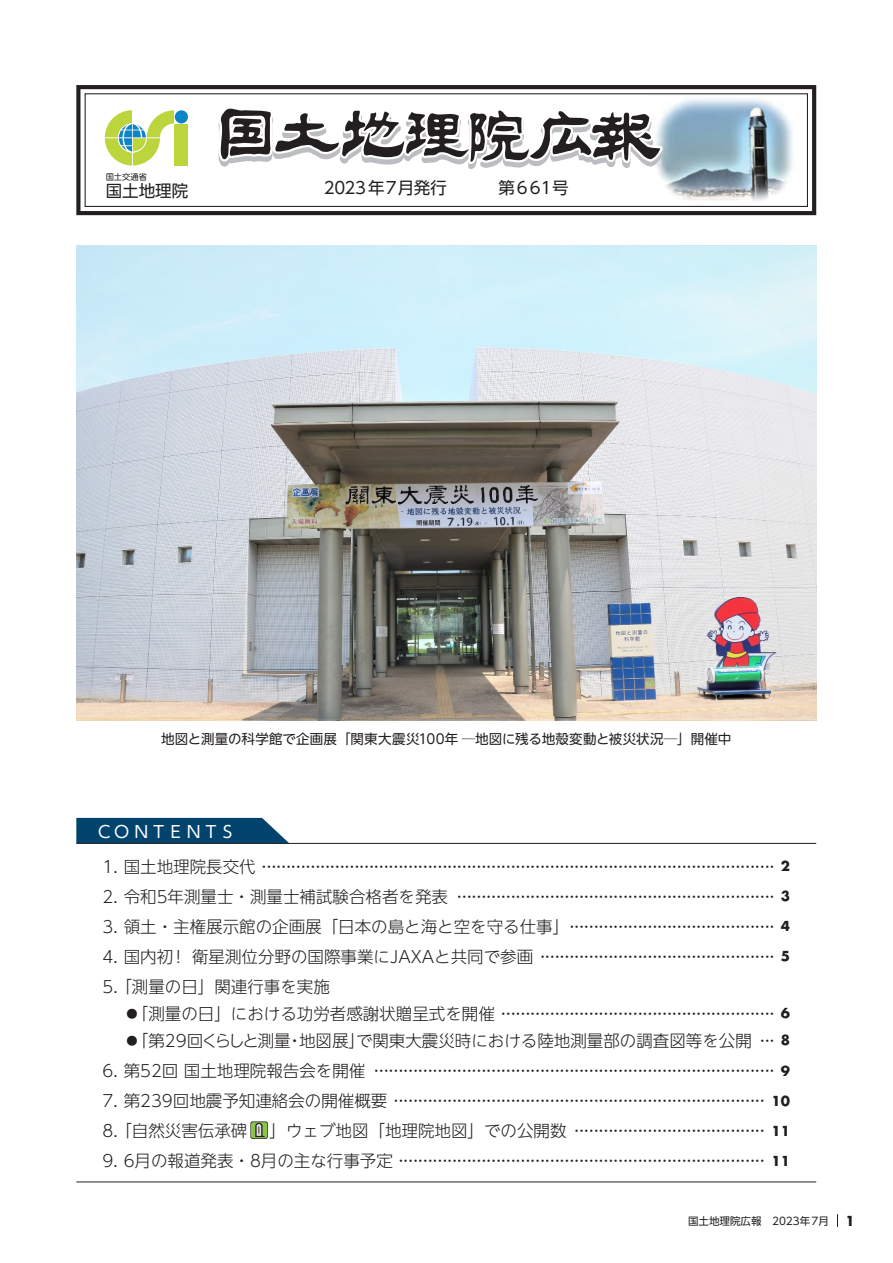
<style>
.page{position:relative;width:893px;height:1263px;background:#fff}
.page>*{position:absolute;margin:0;border:0;box-sizing:border-box;transform-origin:0 0}
.t1{font:300 16.5px "Ryumin Pr 6 N";color:#231f20}
.t2{font:300 16.5px "UD Shin Go NT Pr 6 N";color:#231f20}
.t3{font:16.5px "UD Shin Go NT Pr 6 N";letter-spacing:.005em;color:#231f20}
.t4{font:16.5px "UD Shin Go NT Pr 6 N";letter-spacing:.065em;color:#fff}
.t5{font:13.5px "UD Shin Go NT Pr 6 N";letter-spacing:.01em;color:#231f20}
.t6{font:13.5px "Futura Koyu";color:#231f20}
.t7{font:10.5px "UD Shin Go NT Pr 6 N";color:#231f20}
.t8{font:8.25px "UD Shin M Go Pr 6 N";color:#231f20}
.s1{font-family:"UD Shin Go NT Pr 6 N"}
.s2{font-family:"Futura Koyu";font-weight:400;font-size:13.5px}
.s3{font-family:"Ryumin Pr 6 N"}
</style>
<div class="page">
<svg style="left:76px;top:818px;width:213px;height:25px"></svg>
<svg style="left:76px;top:85px;width:740px;height:130px"></svg>
<div style="left:85px;top:93px;width:723px;height:114px;border:1px solid #231f20"></div>
<img style="left:649px;top:95px;width:152px;height:109px">
<svg style="left:216px;top:104px;width:451px;height:67px"></svg>
<div style="left:175px;top:110px;width:13px;height:13px;background:#0c84c7;border-radius:50%"></div>
<div style="left:175px;top:124px;width:13px;height:41px;background:#bcd53d"></div>
<svg style="left:105px;top:110px;width:69px;height:55px"></svg>
<svg style="left:837px;top:1214px;width:1px;height:13px"></svg>
<hr style="left:76px;top:843px;width:740px;height:1px;background:#231f20">
<hr style="left:76px;top:1181px;width:740px;height:1px;background:#231f20">
<svg style="left:250px;top:1121px;width:18px;height:18px"></svg>
<img style="left:76px;top:245px;width:740px;height:475px">
<p class="t8" style="left:106px;top:170px;width:43px">国土交通省</p>
<p class="t3" style="left:106px;top:177px;width:84px">国土地理院</p>
<p class="t3" style="left:324px;top:174px;width:246px">2023年7月発行　　　第661号</p>
<p class="t5" style="left:161px;top:727px;width:572px">地図と測量の科学館で企画展「関東大震災100年 ─地図に残る地殻変動と被災状況─」開催中</p>
<p class="t4" style="left:98px;top:818px;width:139px">C ＯＮＴＥＮＴＳ</p>
<p class="t1" style="left:102px;top:854px;width:689px"><span class="s1">1 . 国土地理院長交代</span>・・・・・・・・・・・・・・・・・・・・・・・・・・・・・・・・・・・・・・・・・・・・・・・・・・・・・・・・・・・・・・・・・・・・・・・・・・・・・・・・・・・・・・・・・・・・・・・・・・・・・・・・・ <span class="s2">2</span></p>
<p class="t1" style="left:102px;top:884px;width:689px"><span class="s1">2. 令和5年測量士・測量士補試験合格者を発表</span>・・・・・・・・・・・・・・・・・・・・・・・・・・・・・・・・・・・・・・・・・・・・・・・・・・・・・・・・・・・・・・・・・ <span class="s2">3</span></p>
<p class="t1" style="left:102px;top:914px;width:689px"><span class="s1">3. 領土・主権展示館の企画展「日本の島と海と空を守る仕事」</span>・・・・・・・・・・・・・・・・・・・・・・・・・・・・・・・・・・・・・・・・・・ <span class="s2">4</span></p>
<p class="t1" style="left:102px;top:944px;width:689px"><span class="s1">4. 国内初！ 衛星測位分野の国際事業にJAXAと共同で参画</span>・・・・・・・・・・・・・・・・・・・・・・・・・・・・・・・・・・・・・・・・・・・・・・・・ <span class="s2">5</span></p>
<p class="t2" style="left:102px;top:973px;width:229px">5. 「測量の日」関連行事を実施</p>
<p class="t1" style="left:124px;top:1001px;width:668px"><span class="s1">● 「測量の日」における功労者感謝状贈呈式を開催</span>・・・・・・・・・・・・・・・・・・・・・・・・・・・・・・・・・・・・・・・・・・・・・・・・・・・・・・・・ <span class="s2">6</span></p>
<p class="t2" style="left:124px;top:1027px;width:668px">●「第29回くらしと測量・地図展」で関東大震災時における陸地測量部の調査図等を公開<span class="s3">・・・</span> <span class="s2">8</span></p>
<p class="t1" style="left:102px;top:1058px;width:689px"><span class="s1">6. 第52回国土地理院報告会を開催</span>・・・・・・・・・・・・・・・・・・・・・・・・・・・・・・・・・・・・・・・・・・・・・・・・・・・・・・・・・・・・・・・・・・・・・・・・・・・・・・・・・・ <span class="s2">9</span></p>
<p class="t1" style="left:102px;top:1088px;width:689px"><span class="s1">7. 第239回地震予知連絡会の開催概要</span>・・・・・・・・・・・・・・・・・・・・・・・・・・・・・・・・・・・・・・・・・・・・・・・・・・・・・・・・・・・・・・・・・・・・・・・・・・・・ <span class="s2">1 0</span></p>
<p class="t2" style="left:102px;top:1117px;width:146px">8. 「自然災害伝承碑</p>
<p class="t1" style="left:270px;top:1118px;width:522px"><span class="s1">」ウェブ地図「地理院地図」での公開数</span>・・・・・・・・・・・・・・・・・・・・・・・・・・・・・・・・・・・・・・・ <span class="s2">1 1</span></p>
<p class="t1" style="left:102px;top:1148px;width:689px"><span class="s1">9. 6月の報道発表・ 8月の主な行事予定</span>・・・・・・・・・・・・・・・・・・・・・・・・・・・・・・・・・・・・・・・・・・・・・・・・・・・・・・・・・・・・・・・・・・・・・・・・・・・ <span class="s2">1 1</span></p>
<p class="t7" style="left:688px;top:1213px;width:142px">国土地理院広報　2023年7月</p>
<p class="t6" style="left:846px;top:1211px;width:11px">1</p>
</div>
